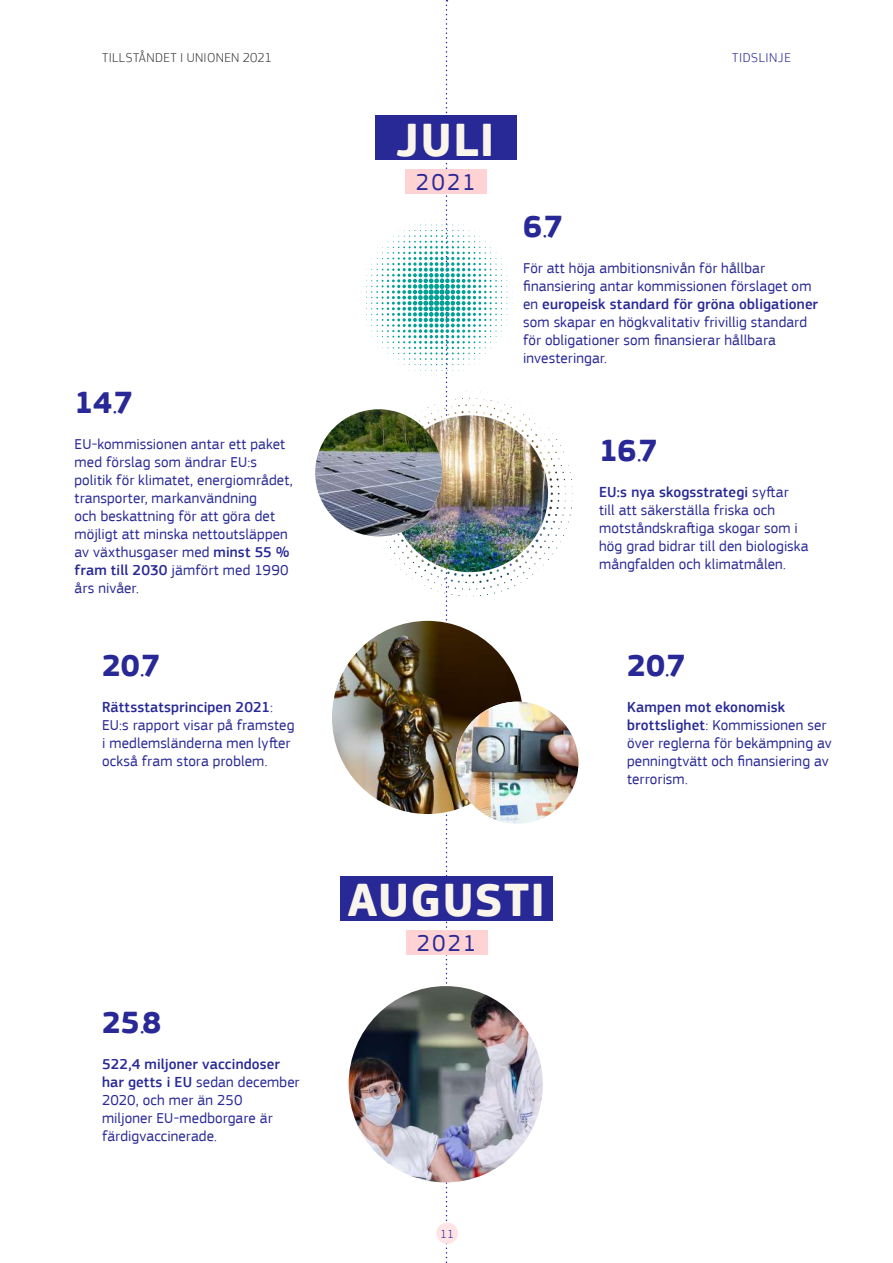
<style>
.page{position:relative;width:893px;height:1263px;background:#fff}
.page>*{position:absolute;margin:0;border:0;box-sizing:border-box;transform-origin:0 0}
.t1{font:700 48px "EC Square Sans Pro";letter-spacing:.02em;color:#f9f5ea}
.t2{font:700 31.65px "EC Square Sans Pro";color:#282896}
.t3{font:24px "EC Square Sans Pro";letter-spacing:.095em;color:#282896}
.t4{font:15px/18px "EC Square Sans Pro";letter-spacing:.01em;color:#282896}
.t5{font:300 13.5px "EC Square Sans Pro";letter-spacing:.025em;color:#3c3c3b}
.t6{font:300 13.5px "EC Square Sans Pro";letter-spacing:.04em;color:#282896}
.t7{font:300 12.15px "EC Square Sans Pro";color:#282896}
.s1{font-weight:300}
.s2{font-weight:500}
</style>
<div class="page">
<img style="left:391px;top:415px;width:157px;height:157px;border-radius:78px">
<img style="left:332px;top:648px;width:190px;height:139px">
<img style="left:456px;top:702px;width:122px;height:122px;border-radius:61px">
<img style="left:349px;top:1012px;width:194px;height:144px">
<div style="left:375px;top:115px;width:141px;height:45px;background:#282896"></div>
<div style="left:340px;top:876px;width:213px;height:44px;background:#282896"></div>
<img style="left:315px;top:409px;width:127px;height:127px;border-radius:64px">
<img style="left:361px;top:0;width:151px;height:1263px">
<div style="left:437px;top:1222px;width:21px;height:22px;background:#ffe4e5;border-radius:50%"></div>
<p class="t5" style="left:102px;top:50px;width:172px">TILLSTÅNDET I UNIONEN 2021</p>
<p class="t6" style="left:732px;top:50px;width:60px">TIDSLINJE</p>
<h1 class="t1" style="left:397px;top:111px;width:99px">JULI</h1>
<h3 class="t3" style="left:416px;top:169px;width:61px">2021</h3>
<h2 class="t2" style="left:523px;top:208px;width:41px">6<span class="s1">.</span>7</h2>
<p class="t4" style="left:523px;top:260px;width:296px">För att höja ambitionsnivån för hållbar finansiering antar kommissionen förslaget om en <span class="s2">europeisk standard för gröna obligationer </span>som skapar en högkvalitativ frivillig standard för obligationer som finansierar hållbara investeringar.</p>
<h2 class="t2" style="left:75px;top:383px;width:60px">14<span class="s1">.</span>7</h2>
<p class="t4" style="left:75px;top:435px;width:220px">EU-kommissionen antar ett paket med förslag som ändrar EU:s politik för klimatet, energiområdet, transporter, markanvändning<br>och beskattning för att göra det möjligt att minska nettoutsläppen av växthusgaser med <span class="s2">minst 55 % fram till 2030</span> jämfört med 1990 års nivåer.</p>
<h2 class="t2" style="left:599px;top:431px;width:60px">16<span class="s1">.</span>7</h2>
<p class="t4" style="left:599px;top:483px;width:211px"><span class="s2">EU:s nya skogsstrategi</span> syſtar<br>till att säkerställa friska och motståndskraſtiga skogar som i hög grad bidrar till den biologiska mångfalden och klimatmålen.</p>
<h2 class="t2" style="left:102px;top:647px;width:60px">20<span class="s1">.</span>7</h2>
<p class="t4" style="left:102px;top:698px;width:194px"><span class="s2">Rättsstatsprincipen 2021</span>:<br>EU:s rapport visar på framsteg i medlemsländerna men lyſter också fram stora problem.</p>
<h2 class="t2" style="left:102px;top:1004px;width:61px">25<span class="s1">.</span>8</h2>
<p class="t4" style="left:102px;top:1055px;width:199px"><span class="s2">522,4 miljoner vaccindoser har getts i EU</span> sedan december<br>2020, och mer än 250<br>miljoner EU-medborgare är färdigvaccinerade.</p>
<h1 class="t1" style="left:348px;top:872px;width:199px">AUGUSTI</h1>
<h3 class="t3" style="left:417px;top:929px;width:61px">2021</h3>
<p class="t7" style="left:440px;top:1227px;width:15px">11</p>
<h2 class="t2" style="left:627px;top:647px;width:60px">20<span class="s1">.</span>7</h2>
<p class="t4" style="left:627px;top:698px;width:206px"><span class="s2">Kampen mot ekonomisk brottslighet</span>: Kommissionen ser över reglerna för bekämpning av penningtvätt och finansiering av terrorism.</p>
</div>
